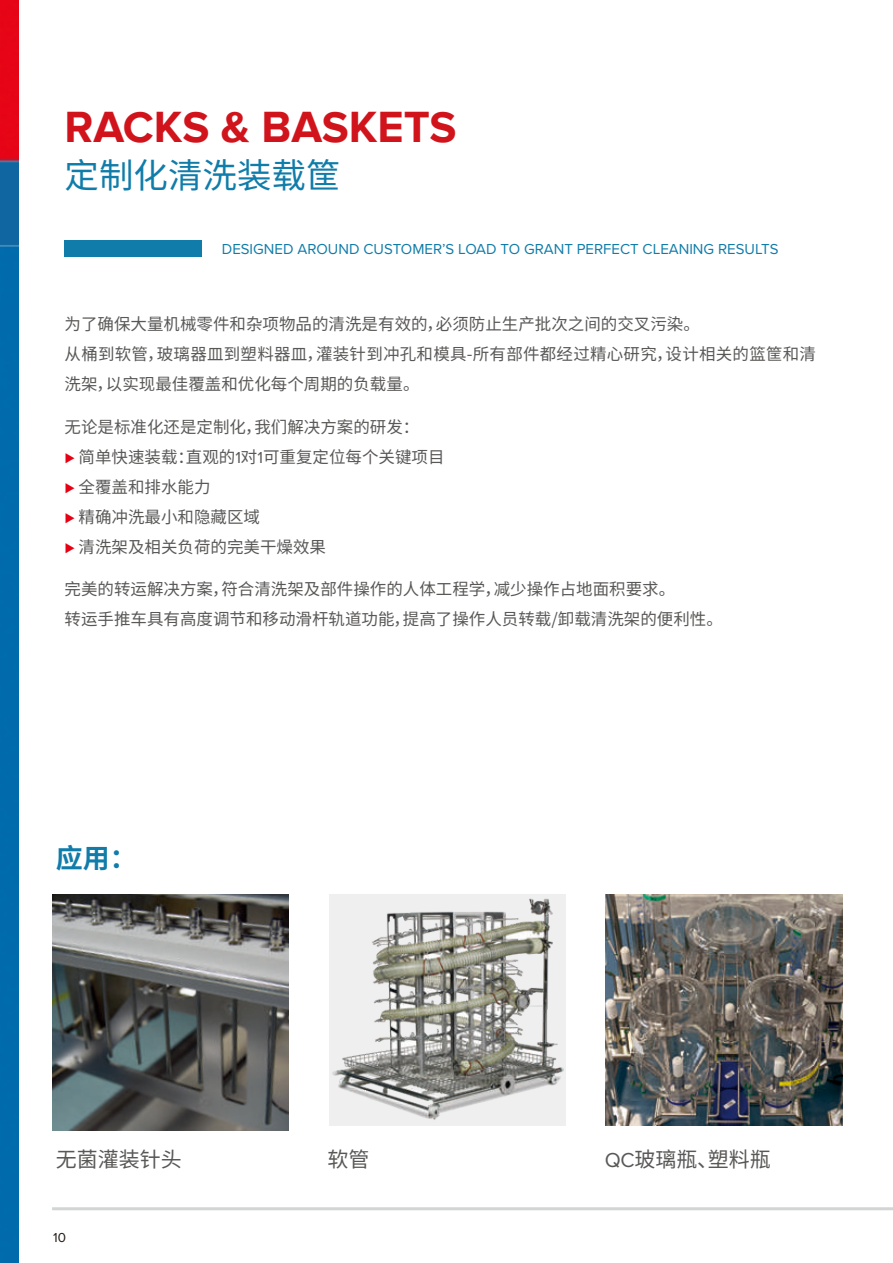
<style>
.page{position:relative;width:893px;height:1263px;background:#fff}
.page>*{position:absolute;margin:0;border:0;box-sizing:border-box;transform-origin:0 0}
.t1{font:700 45px "Proxima Nova";color:#d1131c}
.t2{font:34.5px "Source Han Sans CN";color:#107ca9}
.t3{font:700 27px "Source Han Sans CN";color:#107ca9}
.t4{font:21px "Source Han Sans CN";color:#595857}
.t5{font:16.5px/30px "Source Han Sans CN";color:#595857}
.t6{font:15px "Proxima Nova";color:#107ca9}
.t7{font:13.5px "Proxima Nova";color:#231916}
.s1{font-family:"Proxima Nova";font-style:italic;color:#e60013}
.s2{font-family:"Proxima Nova"}
</style>
<div class="page">
<div style="left:65px;top:240px;width:137px;height:16px;background:#107ca9"></div>
<hr style="left:52px;top:1207px;width:841px;height:3px;background:#d3d4d4">
<img style="left:52px;top:894px;width:237px;height:237px">
<img style="left:605px;top:894px;width:237px;height:231px">
<img style="left:329px;top:894px;width:237px;height:231px">
<img style="left:0;top:0;width:18px;height:1263px">
<h1 class="t1" style="left:65px;top:101px;width:393px">RACKS &amp; BASKETS</h1>
<h2 class="t2" style="left:65px;top:156px;width:278px">定制化清洗装载筐</h2>
<p class="t6" style="left:222px;top:238px;width:558px">DESIGNED AROUND CUSTOMER’S LOAD TO GRANT PERFECT CLEANING RESULTS</p>
<p class="t5" style="left:65px;top:309px;width:753px">为了确保大量机械零件和杂项物品的清洗是有效的，必须防止生产批次之间的交叉污染。<br>从桶到软管，玻璃器皿到塑料器皿，灌装针到冲孔和模具-所有部件都经过精心研究，设计相关的篮筐和清洗架，以实现最佳覆盖和优化每个周期的负载量。</p>
<p class="t5" style="left:65px;top:412px;width:381px">无论是标准化还是定制化，我们解决方案的研发：<br><span class="s1">⊲</span> 简单快速装载：直观的<span class="s2">1</span>对<span class="s2">1</span>可重复定位每个关键项目<span class="s1">⊲</span> 全覆盖和排水能力<br><span class="s1">⊲</span> 精确冲洗最小和隐藏区域<br><span class="s1">⊲</span> 清洗架及相关负荷的完美干燥效果</p>
<p class="t5" style="left:65px;top:575px;width:660px">完美的转运解决方案，符合清洗架及部件操作的人体工程学，减少操作占地面积要求。<br>转运手推车具有高度调节和移动滑杆轨道功能，提高了操作人员转载/卸载清洗架的便利性。</p>
<h3 class="t3" style="left:56px;top:843px;width:83px">应用：</h3>
<p class="t4" style="left:56px;top:1147px;width:128px">无菌灌装针头</p>
<p class="t4" style="left:327px;top:1147px;width:43px">软管</p>
<p class="t4" style="left:605px;top:1147px;width:167px"><span class="s2">QC</span>玻璃瓶、塑料瓶</p>
<p class="t7" style="left:53px;top:1228px;width:14px">10</p>
</div>
